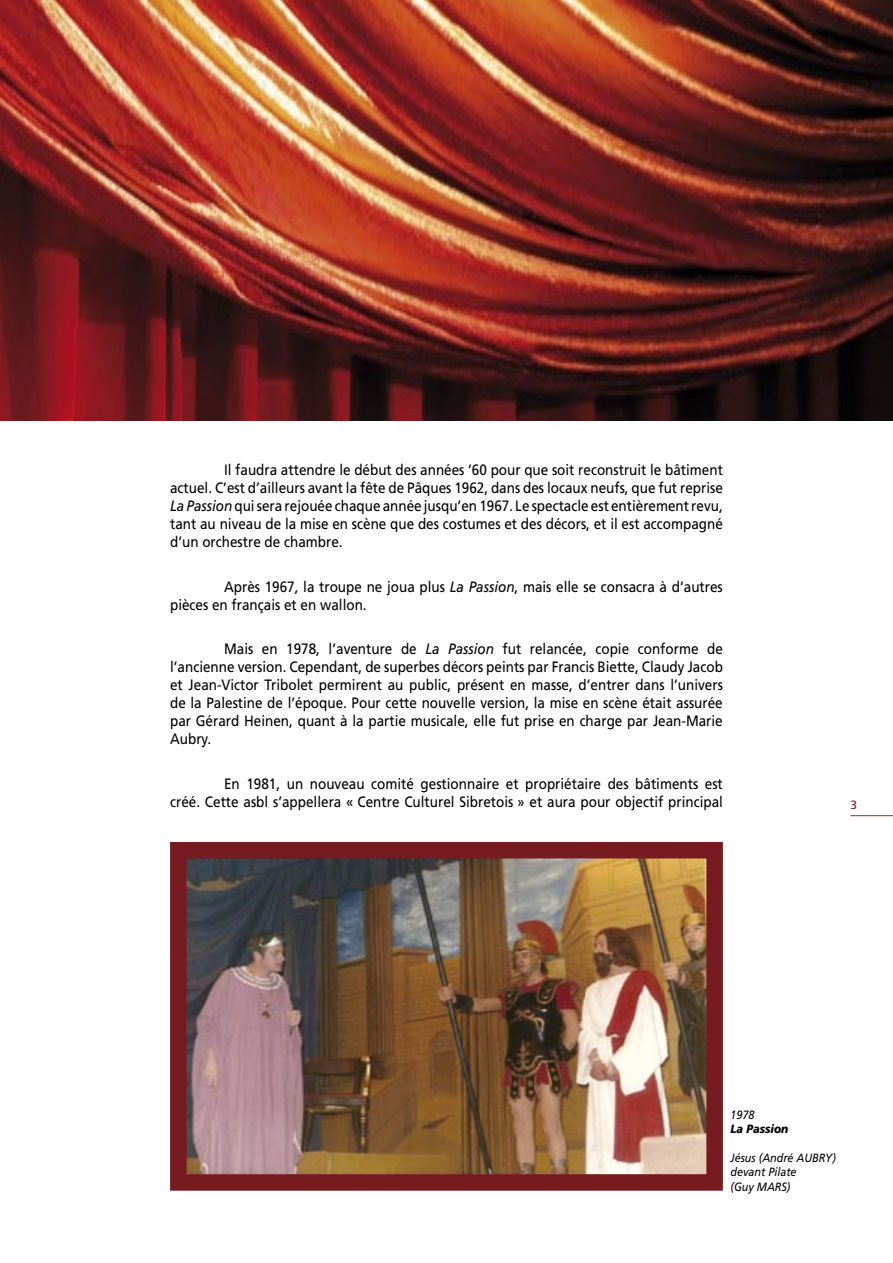
<style>
.page{position:relative;width:893px;height:1263px;background:#fff}
.page>*{position:absolute;margin:0;border:0;box-sizing:border-box;transform-origin:0 0}
.t1{font:15px/18px "Frutiger";color:#000;text-align:justify;scale:.9 1}
.t2{font:italic 12px/14.4px "Frutiger";color:#000;scale:.9 1}
.t3{font:italic 900 12px "Frutiger";color:#000;scale:.9 1}
.t4{font:12px "Frutiger";color:#761b1f}
.s1{font-style:italic}
</style>
<div class="page">
<img style="left:0;top:0;width:893px;height:421px">
<img style="left:170px;top:842px;width:553px;height:349px">
<hr style="left:850px;top:815px;width:43px;height:1px;background:#c21721">
<p class="t1" style="left:170px;top:461px;width:616px;text-indent:54px">Il faudra attendre le début des années ’60 pour que soit reconstruit le bâtiment actuel. C’est d’ailleurs avant la fête de Pâques 1962, dans des locaux neufs, que fut reprise <span class="s1">La Passion</span> qui sera rejouée chaque année jusqu’en 1967. Le spectacle est entièrement revu, tant au niveau de la mise en scène que des costumes et des décors, et il est accompagné d’un orchestre de chambre.</p>
<p class="t1" style="left:170px;top:577px;width:616px;text-indent:54px">Après 1967, la troupe ne joua plus <span class="s1">La Passion</span>, mais elle se consacra à d’autres pièces en français et en wallon.</p>
<p class="t1" style="left:170px;top:640px;width:616px;text-indent:54px">Mais en 1978, l’aventure de <span class="s1">La Passion</span> fut relancée, copie conforme de l’ancienne version. Cependant, de superbes décors peints par Francis Biette, Claudy Jacob et Jean-Victor Tribolet permirent au public, présent en masse, d’entrer dans l’univers de la Palestine de l’époque. Pour cette nouvelle version, la mise en scène était assurée par Gérard Heinen, quant à la partie musicale, elle fut prise en charge par Jean-Marie Aubry.</p>
<p class="t1" style="left:170px;top:774px;width:616px;text-align:right">En 1981, un nouveau comité gestionnaire et propriétaire des bâtiments est<br>créé. Cette asbl s’appellera « Centre Culturel Sibretois » et aura pour objectif principal</p>
<p class="t4" style="left:850px;top:797px;width:8px">3</p>
<p class="t2" style="left:730px;top:1107px;width:28px">1978</p>
<p class="t3" style="left:730px;top:1122px;width:66px">La Passion</p>
<p class="t2" style="left:730px;top:1150px;width:119px">Jésus (André AUBRY) devant Pilate<br>(Guy MARS)</p>
</div>
